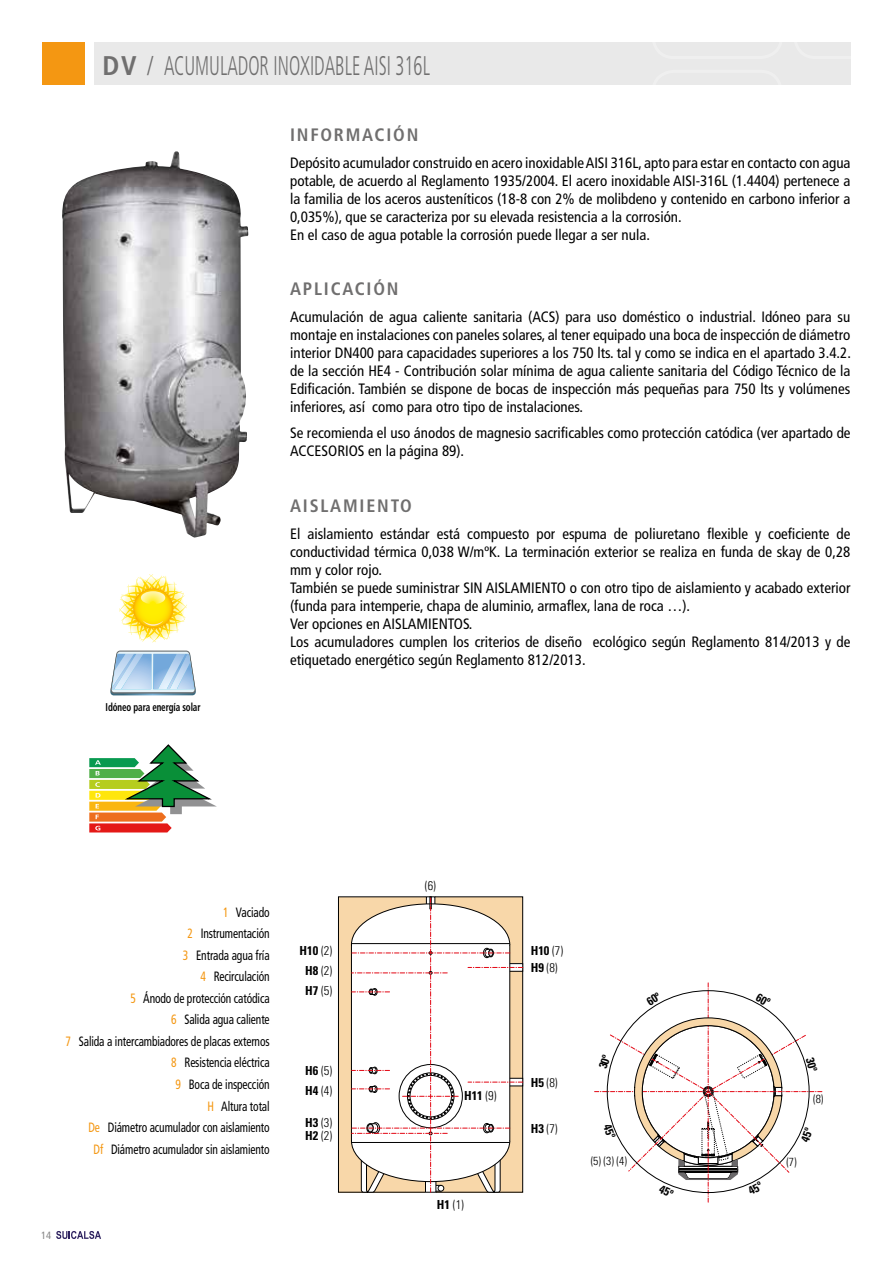
<style>
.page{position:relative;width:893px;height:1263px;background:#fff}
.page>*{position:absolute;margin:0;border:0;box-sizing:border-box;transform-origin:0 0}
.t1{font:300 condensed 27px "Frutiger LT Std";color:#706f6f}
.t2{font:700 condensed 18px "Frutiger LT Std";letter-spacing:.1em;color:#706f6f}
.t3{font:condensed 15px/18px "Frutiger LT Std";color:#000}
.t4{font:condensed 13.5px/21.6px "Frutiger LT Std";letter-spacing:-.01em;color:#000;text-align:right;scale:.85 1}
.t5{font:300 condensed 12.45px/20px "Univers";color:#000}
.t6{font:700 condensed 12.45px "Univers";color:#000}
.t7{font:300 condensed 11.7px "Univers";color:#000}
.t8{font:700 condensed 11.25px "Frutiger LT Std";letter-spacing:-.01em;color:#000;scale:.8 1}
.t9{font:condensed 10.5px "Frutiger LT Std";color:#878787}
.s1{font-weight:700}
.s2{color:#f49712}
.s3{font-weight:300}
</style>
<div class="page">
<div style="left:43px;top:43px;width:42px;height:42px;background:#f49712"></div>
<div style="left:94px;top:43px;width:756px;height:42px;background:#e9e9e9"></div>
<svg style="left:650px;top:42px;width:134px;height:1px"></svg>
<svg style="left:792px;top:42px;width:59px;height:19px"></svg>
<svg style="left:56px;top:1231px;width:45px;height:8px"></svg>
<img style="left:62px;top:151px;width:187px;height:387px">
<div style="left:338px;top:897px;width:185px;height:295px;background:#f8d7a9"></div>
<svg style="left:351px;top:896px;width:172px;height:297px;background:#eee5df"></svg>
<svg style="left:119px;top:574px;width:68px;height:68px"></svg>
<svg style="left:110px;top:650px;width:86px;height:45px;background:#aecae2"></svg>
<svg style="left:89px;top:744px;width:128px;height:88px"></svg>
<svg style="left:595px;top:983px;width:227px;height:219px"></svg>
<h1 class="t1" style="left:103px;top:50px;width:329px"><span class="s1">DV</span> / ACUMULADOR INOXIDABLE AISI 316L</h1>
<p class="t8" style="left:106px;top:700px;width:120px">Idóneo para energía solar</p>
<p class="t2" style="left:290px;top:124px;width:130px">INFORMACIÓN</p>
<p class="t3" style="left:290px;top:153px;width:562px">Depósito acumulador construido en acero inoxidable AISI 316L, apto para estar en contacto con agua potable, de acuerdo al Reglamento 1935/2004. El acero inoxidable AISI-316L (1.4404) pertenece a la familia de los aceros austeníticos (18-8 con 2% de molibdeno y contenido en carbono inferior a 0,035%), que se caracteriza por su elevada resistencia a la corrosión.<br>En el caso de agua potable la corrosión puede llegar a ser nula.</p>
<p class="t2" style="left:290px;top:278px;width:110px">APLICACIÓN</p>
<p class="t3" style="left:290px;top:308px;width:562px;text-align:justify">Acumulación de agua caliente sanitaria (ACS) para uso doméstico o industrial. Idóneo para su montaje en instalaciones con paneles solares, al tener equipado una boca de inspección de diámetro interior DN400 para capacidades superiores a los 750 lts. tal y como se indica en el apartado 3.4.2. de la sección HE4 - Contribución solar mínima de agua caliente sanitaria del Código Técnico de la Edificación. También se dispone de bocas de inspección más pequeñas para 750 lts y volúmenes inferiores, así como para otro tipo de instalaciones.</p>
<p class="t3" style="left:290px;top:424px;width:562px">Se recomienda el uso ánodos de magnesio sacrificables como protección catódica (ver apartado de<br>ACCESORIOS en la página 89).</p>
<p class="t2" style="left:290px;top:495px;width:123px">AISLAMIENTO</p>
<p class="t3" style="left:290px;top:525px;width:562px">El aislamiento estándar está compuesto por espuma de poliuretano flexible y coeficiente de conductividad térmica 0,038 W/mºK. La terminación exterior se realiza en funda de skay de 0,28 mm y color rojo.<br>También se puede suministrar SIN AISLAMIENTO o con otro tipo de aislamiento y acabado exterior (funda para intemperie, chapa de aluminio, armaflex, lana de roca …).<br>Ver opciones en AISLAMIENTOS.<br>Los acumuladores cumplen los criterios de diseño ecológico según Reglamento 814/2013 y de etiquetado energético según Reglamento 812/2013.</p>
<p class="t4" style="left:66px;top:901px;width:242px"><span class="s2">1</span> Vaciado<br><span class="s2">2</span> Instrumentación<br><span class="s2">3</span> Entrada agua fría<br><span class="s2">4</span> Recirculación<br><span class="s2">5</span> Ánodo de protección catódica<br><span class="s2">6</span> Salida agua caliente<br><span class="s2">7</span> Salida a intercambiadores de placas externos<br><span class="s2">8</span> Resistencia eléctrica<br><span class="s2">9</span> Boca de inspección<br><span class="s2">H</span> Altura total<br><span class="s2">De</span> Diámetro acumulador con aislamiento<br><span class="s2">Df</span> Diámetro acumulador sin aislamiento</p>
<p class="t5" style="left:300px;top:941px;width:34px;text-align:center"><span class="s1">H10</span> (2)<br><span class="s1">H8</span> (2)<br><span class="s1">H7</span> (5)</p>
<p class="t5" style="left:305px;top:1060px;width:29px"><span class="s1">H6</span> (5)<br><span class="s1">H4</span> (4)</p>
<p class="t5" style="left:305px;top:1116px;width:29px;line-height:13.5px"><span class="s1">H3</span> (3)<br><span class="s1">H2</span> (2)</p>
<p class="t9" style="left:41px;top:1229px;width:12px">14</p>
<p class="t5" style="left:425px;top:876px;width:13px">(6)</p>
<p class="t5" style="left:531px;top:942px;width:34px;line-height:16.6px"><span class="s1">H10</span> (7)<br><span class="s1">H9</span> (8)</p>
<p class="t5" style="left:531px;top:1073px;width:29px"><span class="s1">H5</span> (8)</p>
<p class="t5" style="left:531px;top:1118px;width:29px"><span class="s1">H3</span> (7)</p>
<p class="t6" style="left:464px;top:1088px;width:34px">H11 <span class="s3">(9)</span></p>
<p class="t7" style="left:813px;top:1092px;width:12px">(8)</p>
<p class="t7" style="left:591px;top:1154px;width:38px">(5) (3) (4)</p>
<p class="t7" style="left:786px;top:1155px;width:12px">(7)</p>
<p class="t5" style="left:437px;top:1194px;width:29px"><span class="s1">H1</span> (1)</p>
</div>
